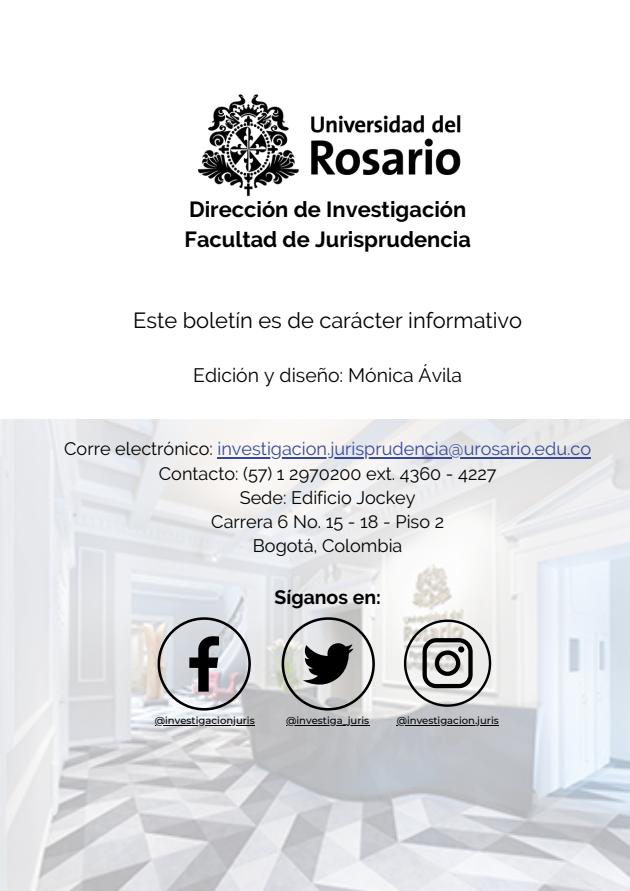
<style>
.page{position:relative;width:630px;height:891px;background:#fff}
.page>*{position:absolute;margin:0;border:0;box-sizing:border-box;transform-origin:0 0}
.t1{font:700 22px/29.2px "Raleway";color:#000}
.t2{font:22px "Raleway";color:#000}
.t3{font:19.6px "Raleway";color:#000}
.t4{font:700 19.6px "Raleway";color:#000}
.t5{font:18px/24px "Raleway";color:#000;text-align:center}
.t6{font:500 10px "Montserrat";color:#000}
.s1{color:#36499b}
</style>
<div class="page">
<img style="left:0;top:419px;width:630px;height:472px">
<hr style="left:217px;top:457px;width:374px;height:1px;background:#36499b">
<svg style="left:158px;top:617px;width:93px;height:94px;background:#b4b4b8"></svg>
<img style="left:197px;top:94px;width:264px;height:103px">
<svg style="left:282px;top:617px;width:93px;height:94px;background:#a6a7a5"></svg>
<svg style="left:404px;top:620px;width:87px;height:87px"></svg>
<hr style="left:155px;top:725px;width:100px;height:1px;background:#000">
<hr style="left:286px;top:725px;width:83px;height:1px;background:#000">
<hr style="left:397px;top:725px;width:102px;height:1px;background:#000">
<p class="t1" style="left:185px;top:195px;width:288px">Dirección de Investigación<br>Facultad de Jurisprudencia</p>
<p class="t2" style="left:133px;top:307px;width:391px">Este boletín es de carácter informativo</p>
<p class="t3" style="left:193px;top:363px;width:270px">Edición y diseño: Mónica Ávila</p>
<p class="t5" style="left:64px;top:437px;width:528px">Corre electrónico: <span class="s1">investigacion.jurisprudencia@urosario.edu.co </span>Contacto: (57) 1 2970200 ext. 4360 - 4227<br>Sede: Edificio Jockey<br>Carrera 6 No. 15 - 18 - Piso 2<br>Bogotá, Colombia</p>
<p class="t4" style="left:275px;top:586px;width:108px">Síganos en:</p>
<p class="t6" style="left:155px;top:714px;width:101px">@investigacionjuris</p>
<p class="t6" style="left:286px;top:714px;width:85px">@investiga_juris</p>
<p class="t6" style="left:397px;top:714px;width:104px">@investigacion.juris</p>
</div>
